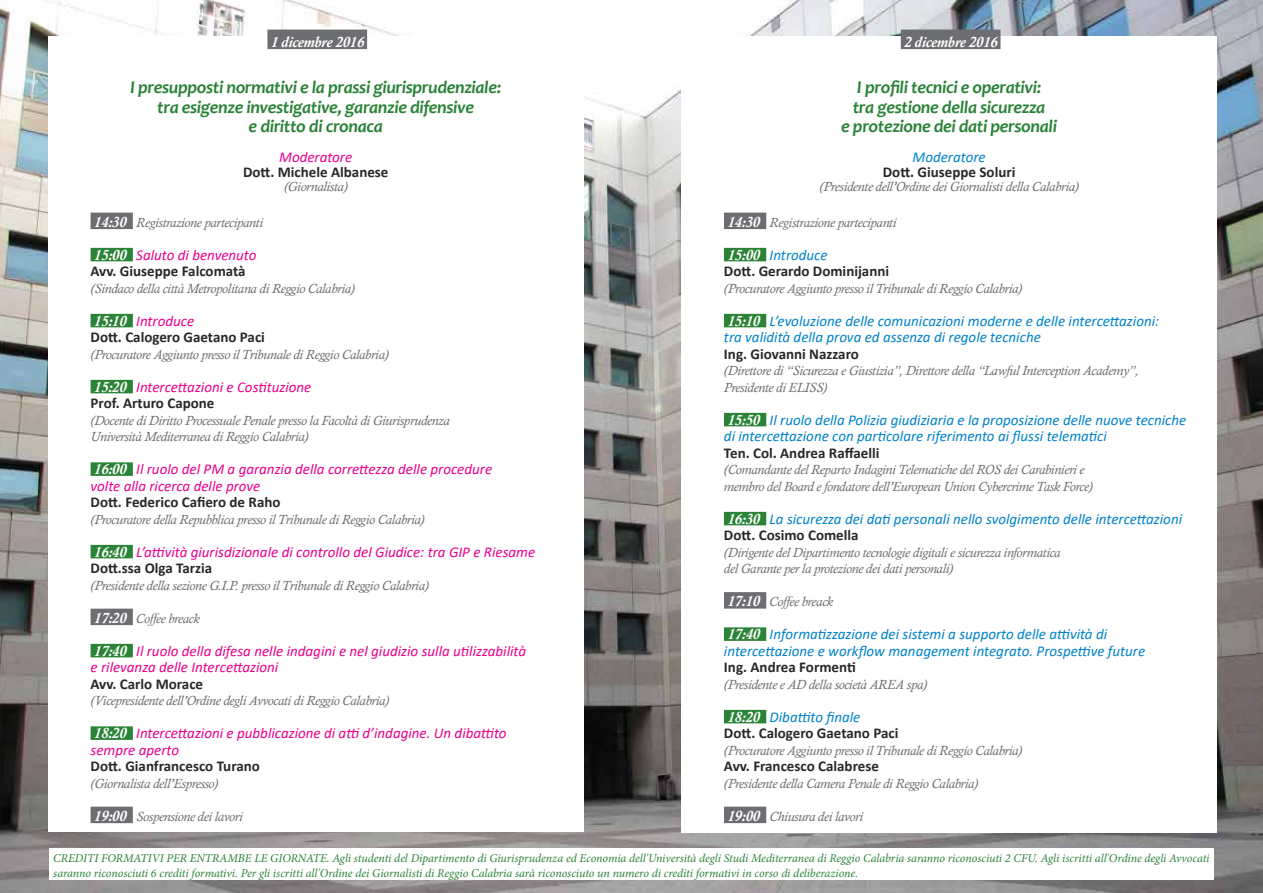
<style>
.page{position:relative;width:1263px;height:893px;background:#fff}
.page>*{position:absolute;margin:0;border:0;box-sizing:border-box;transform-origin:0 0}
.t1{font:italic 700 18px/19.5px "Candara";letter-spacing:-.02em;color:#2a8336;text-align:center}
.t2{font:italic 15px/16.5px "Calibri";color:#0083ca}
.t3{font:italic 15px/16.5px "Calibri";color:#ec008c}
.t4{font:700 15px/16.5px "Calibri";color:#292829}
.t5{font:italic 700 15px "Calisto";letter-spacing:-.02em;color:#fff}
.t6{font:italic 13.5px/16.5px "Calisto";letter-spacing:-.02em;color:#6d6e71}
.t7{font:italic 12px/15px "Minion Pro";letter-spacing:-.005em;color:#2a8336}
.s1{font-weight:700;font-size:15px;color:#fff}
.s2{font-family:"Calisto";font-style:italic;color:#fff}
.s3{font-weight:400;font-style:italic;color:#0083ca}
.s4{font-family:"Calisto";font-weight:700;color:#fff}
.s5{font-weight:700;font-style:normal;color:#292829}
.s6{font-weight:400;font-style:italic;color:#ec008c}
</style>
<div class="page">
<img style="left:0;top:0;width:1263px;height:893px">
<div style="left:48px;top:36px;width:535px;height:795px;background:#fff"></div>
<div style="left:267px;top:30px;width:100px;height:19px;background:#6d6e71"></div>
<div style="left:91px;top:213px;width:42px;height:16px;background:#6d6e71"></div>
<div style="left:91px;top:248px;width:42px;height:13px;background:#2a8336"></div>
<div style="left:91px;top:314px;width:42px;height:13px;background:#2a8336"></div>
<div style="left:91px;top:380px;width:42px;height:13px;background:#2a8336"></div>
<div style="left:91px;top:462px;width:42px;height:14px;background:#2a8336"></div>
<div style="left:91px;top:545px;width:42px;height:13px;background:#2a8336"></div>
<div style="left:91px;top:609px;width:42px;height:16px;background:#6d6e71"></div>
<div style="left:91px;top:644px;width:42px;height:13px;background:#2a8336"></div>
<div style="left:91px;top:726px;width:42px;height:14px;background:#2a8336"></div>
<div style="left:91px;top:807px;width:42px;height:16px;background:#6d6e71"></div>
<div style="left:681px;top:36px;width:536px;height:797px;background:#fff"></div>
<div style="left:901px;top:30px;width:99px;height:19px;background:#6d6e71"></div>
<div style="left:724px;top:213px;width:42px;height:16px;background:#6d6e71"></div>
<div style="left:724px;top:248px;width:42px;height:13px;background:#2a8336"></div>
<div style="left:724px;top:314px;width:42px;height:13px;background:#2a8336"></div>
<div style="left:724px;top:413px;width:42px;height:13px;background:#2a8336"></div>
<div style="left:724px;top:512px;width:42px;height:13px;background:#2a8336"></div>
<div style="left:724px;top:592px;width:42px;height:17px;background:#6d6e71"></div>
<div style="left:724px;top:627px;width:42px;height:14px;background:#2a8336"></div>
<div style="left:724px;top:710px;width:42px;height:13px;background:#2a8336"></div>
<div style="left:724px;top:807px;width:42px;height:16px;background:#6d6e71"></div>
<div style="left:49px;top:848px;width:1165px;height:32px;background:#fff"></div>
<p class="t5" style="left:904px;top:33px;width:95px">2 dicembre 2016</p>
<h1 class="t1" style="left:841px;top:78px;width:217px">I profili tecnici e operativi:<br>tra gestione della sicurezza<br>e protezione dei dati personali</h1>
<p class="t2" style="left:912px;top:148px;width:75px">Moderatore</p>
<p class="t4" style="left:883px;top:164px;width:134px">Dott. Giuseppe Soluri</p>
<p class="t6" style="left:820px;top:178px;width:260px">(Presidente dell’Ordine dei Giornalisti della Calabria)</p>
<p class="t6" style="left:727px;top:214px;width:171px"><span class="s1">14:30</span> Registrazione partecipanti</p>
<p class="t4" style="left:724px;top:246px;width:167px"><span class="s2">15:00</span> <span class="s3">Introduce<br></span>Dott. Gerardo Dominijanni</p>
<p class="t6" style="left:724px;top:280px;width:299px">(Procuratore Aggiunto presso il Tribunale di Reggio Calabria)</p>
<p class="t2" style="left:724px;top:312px;width:437px"><span class="s4">15:10</span> L’evoluzione delle comunicazioni moderne e delle intercettazioni: tra validità della prova ed assenza di regole tecniche</p>
<p class="t4" style="left:724px;top:345px;width:136px">Ing. Giovanni Nazzaro</p>
<p class="t6" style="left:724px;top:363px;width:416px">(Direttore di “Sicurezza e Giustizia”, Direttore della “Lawful Interception Academy”,<br>Presidente di ELISS)</p>
<p class="t2" style="left:724px;top:411px;width:464px"><span class="s4">15:50</span> Il ruolo della Polizia giudiziaria e la proposizione delle nuove tecniche di intercettazione con particolare riferimento ai flussi telematici</p>
<p class="t4" style="left:724px;top:444px;width:157px">Ten. Col. Andrea Raffaelli</p>
<p class="t6" style="left:724px;top:462px;width:370px">(Comandante del Reparto Indagini Telematiche del ROS dei Carabinieri e membro del Board e fondatore dell’European Union Cybercrime Task Force)</p>
<p class="t2" style="left:724px;top:510px;width:460px"><span class="s4">16:30</span> La sicurezza dei dati personali nello svolgimento delle intercettazioni<br><span class="s5">Dott. Cosimo Comella</span></p>
<p class="t6" style="left:724px;top:544px;width:338px">(Dirigente del Dipartimento tecnologie digitali e sicurezza informatica del Garante per la protezione dei dati personali)</p>
<p class="t6" style="left:727px;top:594px;width:107px"><span class="s1">17:10</span> Coffee breack</p>
<p class="t2" style="left:724px;top:625px;width:423px"><span class="s4">17:40</span> Informatizzazione dei sistemi a supporto delle attività di intercettazione e workflow management integrato. Prospettive future</p>
<p class="t4" style="left:724px;top:659px;width:133px">Ing. Andrea Formenti</p>
<p class="t6" style="left:724px;top:676px;width:204px">(Presidente e AD della società AREA spa)</p>
<p class="t4" style="left:724px;top:708px;width:176px"><span class="s2">18:20</span> <span class="s3">Dibattito finale<br></span>Dott. Calogero Gaetano Paci</p>
<p class="t6" style="left:724px;top:742px;width:299px">(Procuratore Aggiunto presso il Tribunale di Reggio Calabria)</p>
<p class="t4" style="left:724px;top:758px;width:156px">Avv. Francesco Calabrese</p>
<p class="t6" style="left:724px;top:775px;width:256px">(Presidente della Camera Penale di Reggio Calabria)</p>
<p class="t6" style="left:727px;top:808px;width:137px"><span class="s1">19:00</span> Chiusura dei lavori</p>
<p class="t7" style="left:53px;top:850px;width:1158px">CREDITI FORMATIVI PER ENTRAMBE LE GIORNATE. Agli studenti del Dipartimento di Giurisprudenza ed Economia dell'Università degli Studi Mediterranea di Reggio Calabria saranno riconosciuti 2 CFU. Agli iscritti all'Ordine degli Avvocati saranno riconosciuti 6 crediti formativi. Per gli iscritti all'Ordine dei Giornalisti di Reggio Calabria sarà riconosciuto un numero di crediti formativi in corso di deliberazione.</p>
<p class="t5" style="left:271px;top:33px;width:95px">1 dicembre 2016</p>
<h1 class="t1" style="left:130px;top:78px;width:373px">I presupposti normativi e la prassi giurisprudenziale: tra esigenze investigative, garanzie difensive<br>e diritto di cronaca</h1>
<p class="t3" style="left:279px;top:148px;width:75px">Moderatore</p>
<p class="t4" style="left:243px;top:164px;width:147px">Dott. Michele Albanese</p>
<p class="t6" style="left:284px;top:178px;width:65px">(Giornalista)</p>
<p class="t6" style="left:94px;top:214px;width:171px"><span class="s1">14:30</span> Registrazione partecipanti</p>
<p class="t4" style="left:91px;top:246px;width:167px"><span class="s2">15:00</span> <span class="s6">Saluto di benvenuto<br></span>Avv. Giuseppe Falcomatà</p>
<p class="t6" style="left:91px;top:280px;width:266px">(Sindaco della città Metropolitana di Reggio Calabria)</p>
<p class="t4" style="left:91px;top:312px;width:176px"><span class="s2">15:10</span> <span class="s6">Introduce<br></span>Dott. Calogero Gaetano Paci</p>
<p class="t6" style="left:91px;top:346px;width:299px">(Procuratore Aggiunto presso il Tribunale di Reggio Calabria)</p>
<p class="t3" style="left:91px;top:378px;width:222px"><span class="s4">15:20</span> Intercettazioni e Costituzione<br><span class="s5">Prof. Arturo Capone</span></p>
<p class="t6" style="left:91px;top:412px;width:361px">(Docente di Diritto Processuale Penale presso la Facoltà di Giurisprudenza<br>Università Mediterranea di Reggio Calabria)</p>
<p class="t3" style="left:91px;top:460px;width:403px"><span class="s4">16:00</span> Il ruolo del PM a garanzia della correttezza delle procedure volte alla ricerca delle prove</p>
<p class="t4" style="left:91px;top:494px;width:191px">Dott. Federico Cafiero de Raho</p>
<p class="t6" style="left:91px;top:511px;width:335px">(Procuratore della Repubblica presso il Tribunale di Reggio Calabria)</p>
<p class="t3" style="left:91px;top:543px;width:446px"><span class="s4">16:40</span> L’attività giurisdizionale di controllo del Giudice: tra GIP e Riesame<br><span class="s5">Dott.ssa Olga Tarzia</span></p>
<p class="t6" style="left:91px;top:577px;width:339px">(Presidente della sezione G.I.P. presso il Tribunale di Reggio Calabria)</p>
<p class="t6" style="left:94px;top:610px;width:107px"><span class="s1">17:20</span> Coffee breack</p>
<p class="t3" style="left:91px;top:642px;width:437px"><span class="s4">17:40</span> Il ruolo della difesa nelle indagini e nel giudizio sulla utilizzabilità e rilevanza delle Intercettazioni</p>
<p class="t4" style="left:91px;top:675px;width:114px">Avv. Carlo Morace</p>
<p class="t6" style="left:91px;top:693px;width:300px">(Vicepresidente dell’Ordine degli Avvocati di Reggio Calabria)</p>
<p class="t3" style="left:91px;top:724px;width:417px"><span class="s4">18:20</span> Intercettazioni e pubblicazione di atti d’indagine. Un dibattito sempre aperto</p>
<p class="t4" style="left:91px;top:758px;width:171px">Dott. Gianfrancesco Turano</p>
<p class="t6" style="left:91px;top:775px;width:129px">(Giornalista dell’Espresso)</p>
<p class="t6" style="left:94px;top:808px;width:150px"><span class="s1">19:00</span> Sospensione dei lavori</p>
</div>
